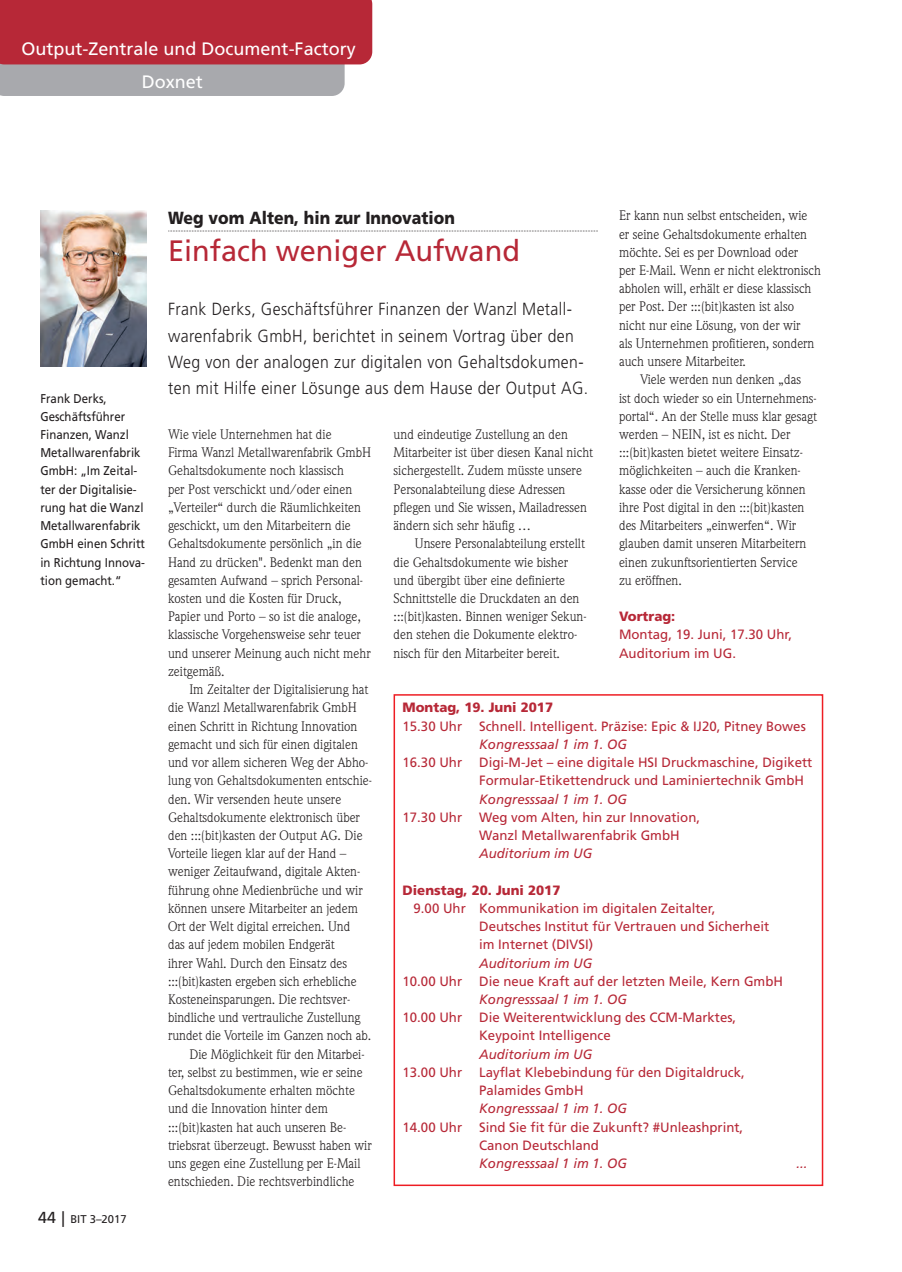
<style>
.page{position:relative;width:902px;height:1272px;background:#fff}
.page>*{position:absolute;margin:0;border:0;box-sizing:border-box;transform-origin:0 0}
.t1{font:29.55px "Frutiger";color:#b72837}
.t2{font:18px "Frutiger";color:#fff}
.t3{font:300 17.55px/26.2px "Frutiger";letter-spacing:.025em;color:#231f20;scale:.9 1}
.t4{font:900 17.55px "Frutiger";color:#231f20;scale:.9 1}
.t5{font:13.5px/18.1px "Weidemann";color:#231f20}
.t6{font:13.5px/18.1px "Frutiger";color:#b72837}
.t7{font:italic 13.5px "Frutiger";color:#b72837}
.t8{font:900 13.5px "Frutiger";color:#b72837}
.t9{font:12.75px/18.1px "Frutiger";color:#231f20;scale:.9 1}
.t10{font:11.25px "Frutiger";color:#231f20}
.s1{font-size:15.9px}
.s2{font-size:15.75px}
</style>
<div class="page">
<svg style="left:168px;top:230px;width:430px;height:1px"></svg>
<img style="left:40px;top:210px;width:107px;height:156px">
<div style="left:393px;top:694px;width:430px;height:491px;border:2px solid #ee1d23"></div>
<svg style="left:0;top:0;width:372px;height:96px;background:#b4545f"></svg>
<h2 class="t2" style="left:21px;top:42px;width:336px">Output-Zentrale und Document-Factory</h2>
<h2 class="t2" style="left:142px;top:74px;width:63px">Doxnet</h2>
<p class="t9" style="left:40px;top:390px;width:118px">Frank Derks,<br>Geschäftsführer<br>Finanzen, Wanzl<br>Metallwarenfabrik<br>GmbH: „Im Zeital&shy;ter der Digitalisie&shy;rung hat die Wanzl<br>Metallwarenfabrik<br>GmbH einen Schritt in Richtung Innova&shy;tion gemacht.“</p>
<p class="t10" style="left:38px;top:1214px;width:90px"><span class="s1">44</span> <span class="s2">|</span> BIT 3–2017</p>
<p class="t5" style="left:619px;top:208px;width:203px">Er kann nun selbst entscheiden, wie er seine Gehaltsdokumente erhalten möchte. Sei es per Download oder<br>per E-Mail. Wenn er nicht elektronisch abholen will, erhält er diese klassisch per Post. Der :::(bit)kasten ist also nicht nur eine Lösung, von der wir<br>als Unternehmen profitieren, sondern auch unsere Mitarbeiter.</p>
<p class="t5" style="left:619px;top:372px;width:199px;text-indent:21px">Viele werden nun denken „das<br>ist doch wieder so ein Unternehmens&shy;portal“. An der Stelle muss klar gesagt werden – NEIN, ist es nicht. Der :::(bit)kasten bietet weitere Einsatz&shy;möglichkeiten – auch die Kranken&shy;kasse oder die Versicherung können ihre Post digital in den :::(bit)kasten des Mitarbeiters „einwerfen“. Wir glauben damit unseren Mitarbeitern einen zukunftsorientierten Service<br>zu eröffnen.</p>
<p class="t8" style="left:619px;top:611px;width:58px">Vortrag:</p>
<p class="t6" style="left:619px;top:626px;width:175px">Montag, 19. Juni, 17.30 Uhr,<br>Auditorium im UG.</p>
<p class="t4" style="left:168px;top:211px;width:320px">Weg vom Alten, hin zur Innovation</p>
<h1 class="t1" style="left:168px;top:238px;width:353px">Einfach weniger Aufwand</h1>
<p class="t3" style="left:168px;top:297px;width:468px">Frank Derks, Geschäftsführer Finanzen der Wanzl Metall&shy;warenfabrik GmbH, berichtet in seinem Vortrag über den Weg von der analogen zur digitalen von Gehaltsdokumen&shy;ten mit Hilfe einer Lösunge aus dem Hause der Output AG.</p>
<p class="t5" style="left:168px;top:426px;width:205px">Wie viele Unternehmen hat die<br>Firma Wanzl Metallwarenfabrik GmbH Gehaltsdokumente noch klassisch<br>per Post verschickt und/oder einen „Verteiler“ durch die Räumlichkeiten geschickt, um den Mitarbeitern die Gehaltsdokumente persönlich „in die Hand zu drücken". Bedenkt man den gesamten Aufwand – sprich Personal&shy;kosten und die Kosten für Druck, Papier und Porto – so ist die analoge, klassische Vorgehensweise sehr teuer und unserer Meinung auch nicht mehr zeitgemäß.</p>
<p class="t5" style="left:189px;top:681px;width:181px">Im Zeitalter der Digitalisierung hat</p>
<p class="t5" style="left:168px;top:700px;width:190px">die Wanzl Metallwarenfabrik GmbH</p>
<p class="t5" style="left:168px;top:718px;width:191px">einen Schritt in Richtung Innovation</p>
<p class="t5" style="left:168px;top:736px;width:191px">gemacht und sich für einen digitalen</p>
<p class="t5" style="left:168px;top:754px;width:202px">und vor allem sicheren Weg der Abho-</p>
<p class="t5" style="left:168px;top:772px;width:205px">lung von Gehaltsdokumenten entschie-</p>
<p class="t5" style="left:168px;top:791px;width:175px">den. Wir versenden heute unsere</p>
<p class="t5" style="left:168px;top:809px;width:193px">Gehaltsdokumente elektronisch über</p>
<p class="t5" style="left:168px;top:827px;width:196px">den :::(bit)kasten der Output AG. Die</p>
<p class="t5" style="left:168px;top:845px;width:180px">Vorteile liegen klar auf der Hand –</p>
<p class="t5" style="left:168px;top:863px;width:194px">weniger Zeitaufwand, digitale Akten-</p>
<p class="t5" style="left:168px;top:882px;width:196px">führung ohne Medienbrüche und wir</p>
<p class="t5" style="left:168px;top:900px;width:191px">können unsere Mitarbeiter an jedem</p>
<p class="t5" style="left:168px;top:918px;width:184px">Ort der Welt digital erreichen. Und</p>
<p class="t5" style="left:168px;top:936px;width:168px">das auf jedem mobilen Endgerät</p>
<p class="t5" style="left:168px;top:955px;width:180px">ihrer Wahl. Durch den Einsatz des</p>
<p class="t5" style="left:168px;top:973px;width:190px">:::(bit)kasten ergeben sich erhebliche</p>
<p class="t5" style="left:168px;top:991px;width:184px">Kosteneinsparungen. Die rechtsver-</p>
<p class="t5" style="left:168px;top:1009px;width:194px">bindliche und vertrauliche Zustellung</p>
<p class="t5" style="left:168px;top:1027px;width:204px">rundet die Vorteile im Ganzen noch ab.</p>
<p class="t5" style="left:189px;top:1046px;width:177px">Die Möglichkeit für den Mitarbei-</p>
<p class="t5" style="left:168px;top:1064px;width:196px">ter, selbst zu bestimmen, wie er seine</p>
<p class="t5" style="left:168px;top:1082px;width:188px">Gehaltsdokumente erhalten möchte</p>
<p class="t5" style="left:168px;top:1100px;width:161px">und die Innovation hinter dem</p>
<p class="t5" style="left:168px;top:1118px;width:180px">:::(bit)kasten hat auch unseren Be-</p>
<p class="t5" style="left:168px;top:1137px;width:205px">triebsrat überzeugt. Bewusst haben wir</p>
<p class="t5" style="left:168px;top:1155px;width:194px">uns gegen eine Zustellung per E-Mail</p>
<p class="t5" style="left:168px;top:1173px;width:188px">entschieden. Die rechtsverbindliche</p>
<p class="t5" style="left:393px;top:426px;width:201px">und eindeutige Zustellung an den Mitarbeiter ist über diesen Kanal nicht sichergestellt. Zudem müsste unsere Personalabteilung diese Adressen pflegen und Sie wissen, Mailadressen ändern sich sehr häufig …</p>
<p class="t5" style="left:393px;top:536px;width:194px;text-indent:21px">Unsere Personalabteilung erstellt die Gehaltsdokumente wie bisher und übergibt über eine definierte Schnittstelle die Druckdaten an den :::(bit)kasten. Binnen weniger Sekun&shy;den stehen die Dokumente elektro&shy;nisch für den Mitarbeiter bereit.</p>
<p class="t8" style="left:402px;top:702px;width:152px">Montag, 19. Juni 2017</p>
<p class="t6" style="left:402px;top:718px;width:61px">15.30 Uhr</p>
<p class="t6" style="left:479px;top:718px;width:328px">Schnell. Intelligent. Präzise: Epic &amp; IJ20, Pitney Bowes</p>
<p class="t7" style="left:479px;top:738px;width:149px">Kongresssaal 1 im 1. OG</p>
<p class="t6" style="left:402px;top:754px;width:61px">16.30 Uhr</p>
<p class="t6" style="left:479px;top:754px;width:335px">Digi-M-Jet – eine digitale HSI Druckmaschine, Digikett<br>Formular-Etikettendruck und Laminiertechnik GmbH</p>
<p class="t7" style="left:479px;top:793px;width:149px">Kongresssaal 1 im 1. OG</p>
<p class="t6" style="left:402px;top:809px;width:61px">17.30 Uhr</p>
<p class="t6" style="left:479px;top:809px;width:222px">Weg vom Alten, hin zur Innovation,<br>Wanzl Metallwarenfabrik GmbH</p>
<p class="t7" style="left:479px;top:848px;width:115px">Auditorium im UG</p>
<p class="t8" style="left:402px;top:884px;width:159px">Dienstag, 20. Juni 2017</p>
<p class="t6" style="left:479px;top:900px;width:291px;text-indent:-66px">9.00 Uhr Kommunikation im digitalen Zeitalter,<br>Deutsches Institut für Vertrauen und Sicherheit im Internet (DIVSI)</p>
<p class="t7" style="left:479px;top:957px;width:115px">Auditorium im UG</p>
<p class="t6" style="left:402px;top:973px;width:61px">10.00 Uhr</p>
<p class="t6" style="left:479px;top:973px;width:305px">Die neue Kraft auf der letzten Meile, Kern GmbH</p>
<p class="t7" style="left:479px;top:993px;width:149px">Kongresssaal 1 im 1. OG</p>
<p class="t6" style="left:402px;top:1009px;width:61px">10.00 Uhr</p>
<p class="t6" style="left:479px;top:1009px;width:258px">Die Weiterentwicklung des CCM-Marktes,<br>Keypoint Intelligence</p>
<p class="t7" style="left:479px;top:1048px;width:115px">Auditorium im UG</p>
<p class="t6" style="left:402px;top:1064px;width:61px">13.00 Uhr</p>
<p class="t6" style="left:479px;top:1064px;width:267px">Layflat Klebebindung für den Digitaldruck,<br>Palamides GmbH</p>
<p class="t7" style="left:479px;top:1103px;width:149px">Kongresssaal 1 im 1. OG</p>
<p class="t6" style="left:402px;top:1118px;width:61px">14.00 Uhr</p>
<p class="t6" style="left:479px;top:1118px;width:265px">Sind Sie fit für die Zukunft? #Unleashprint,<br>Canon Deutschland</p>
<p class="t7" style="left:479px;top:1157px;width:149px">Kongresssaal 1 im 1. OG</p>
<p class="t7" style="left:796px;top:1157px;width:13px">...</p>
</div>
